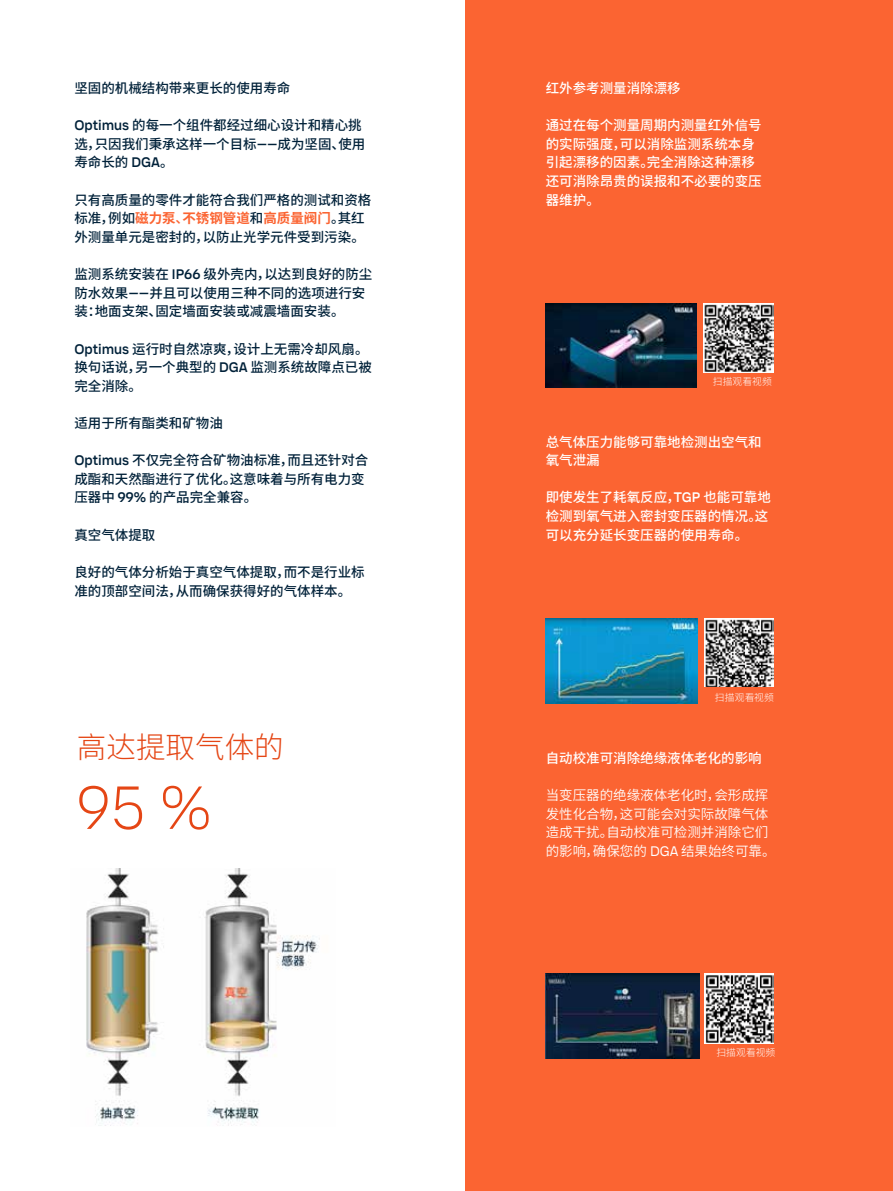
<style>
.page{position:relative;width:893px;height:1191px;background:#fff}
.page>*{position:absolute;margin:0;border:0;box-sizing:border-box;transform-origin:0 0}
.t1{font:300 59.1px "Vaisala Sans";color:#e54615}
.t2{font:300 29.55px "Source Han Sans CN";color:#e54615}
.t3{font:500 13.5px/18.6px "Source Han Sans CN";color:#002139}
.t4{font:500 13.5px/18.6px "Source Han Sans CN";color:#fff}
.t5{font:13.5px/18.6px "Source Han Sans CN";color:#fff}
.t6{font:300 9.75px "Source Han Sans CN";letter-spacing:.015em;color:#fff}
.s1{font-family:"Vaisala Sans"}
.s2{font-weight:700;color:#fb6432}
.s3{color:#fb6432}
</style>
<div class="page">
<div style="left:466px;top:0;width:427px;height:1191px;background:#fb6432"></div>
<img style="left:546px;top:973px;width:153px;height:85px">
<img style="left:704px;top:973px;width:70px;height:70px">
<img style="left:704px;top:303px;width:69px;height:70px">
<img style="left:546px;top:303px;width:151px;height:85px">
<img style="left:704px;top:618px;width:70px;height:69px">
<img style="left:546px;top:619px;width:151px;height:84px">
<img style="left:86px;top:868px;width:234px;height:258px">
<p class="t3" style="left:74px;top:79px;width:217px">坚固的机械结构带来更长的使用寿命</p>
<p class="t3" style="left:74px;top:116px;width:292px"><span class="s1">Optimus</span> 的每一个组件都经过细心设计和精心挑选，只因我们秉承这样一个目标<span class="s1">——</span>成为坚固、使用寿命长的 <span class="s1">DGA</span>。</p>
<p class="t3" style="left:74px;top:191px;width:298px">只有高质量的零件才能符合我们严格的测试和资格标准，例如<span class="s2">磁力泵</span><span class="s3">、</span><span class="s2">不锈钢管道</span>和<span class="s2">高质量阀门</span>。其红外测量单元是密封的，以防止光学元件受到污染。</p>
<p class="t3" style="left:74px;top:265px;width:299px">监测系统安装在 <span class="s1">IP66</span> 级外壳内，以达到良好的防尘防水效果<span class="s1">——</span>并且可以使用三种不同的选项进行安装：地面支架、固定墙面安装或减震墙面安装。</p>
<p class="t3" style="left:74px;top:339px;width:299px"><span class="s1">Optimus</span> 运行时自然凉爽，设计上无需冷却风扇。换句话说，另一个典型的 <span class="s1">DGA</span> 监测系统故障点已被完全消除。</p>
<p class="t3" style="left:74px;top:414px;width:150px">适用于所有酯类和矿物油</p>
<p class="t3" style="left:74px;top:451px;width:296px"><span class="s1">Optimus</span> 不仅完全符合矿物油标准，而且还针对合成酯和天然酯进行了优化。这意味着与所有电力变压器中 <span class="s1">99%</span> 的产品完全兼容。</p>
<p class="t3" style="left:74px;top:526px;width:82px">真空气体提取</p>
<p class="t3" style="left:74px;top:563px;width:292px">良好的气体分析始于真空气体提取，而不是行业标准的顶部空间法，从而确保获得好的气体样本。</p>
<h2 class="t2" style="left:77px;top:730px;width:208px">高达提取气体的</h2>
<h1 class="t1" style="left:77px;top:767px;width:137px">95 %</h1>
<p class="t4" style="left:546px;top:79px;width:136px">红外参考测量消除漂移</p>
<p class="t4" style="left:546px;top:116px;width:217px">通过在每个测量周期内测量红外信号的实际强度，可以消除监测系统本身引起漂移的因素。完全消除这种漂移还可消除昂贵的误报和不必要的变压器维护。</p>
<p class="t6" style="left:713px;top:376px;width:60px">扫描观看视频</p>
<p class="t4" style="left:546px;top:432px;width:217px">总气体压力能够可靠地检测出空气和氧气泄漏</p>
<p class="t4" style="left:546px;top:488px;width:227px">即使发生了耗氧反应，<span class="s1">TGP</span> 也能可靠地检测到氧气进入密封变压器的情况。这可以充分延长变压器的使用寿命。</p>
<p class="t6" style="left:715px;top:691px;width:60px">扫描观看视频</p>
<p class="t4" style="left:546px;top:749px;width:217px">自动校准可消除绝缘液体老化的影响</p>
<p class="t5" style="left:546px;top:786px;width:232px">当变压器的绝缘液体老化时，会形成挥发性化合物，这可能会对实际故障气体造成干扰。自动校准可检测并消除它们的影响，确保您的 <span class="s1">DGA</span> 结果始终可靠。</p>
<p class="t6" style="left:716px;top:1047px;width:60px">扫描观看视频</p>
</div>
